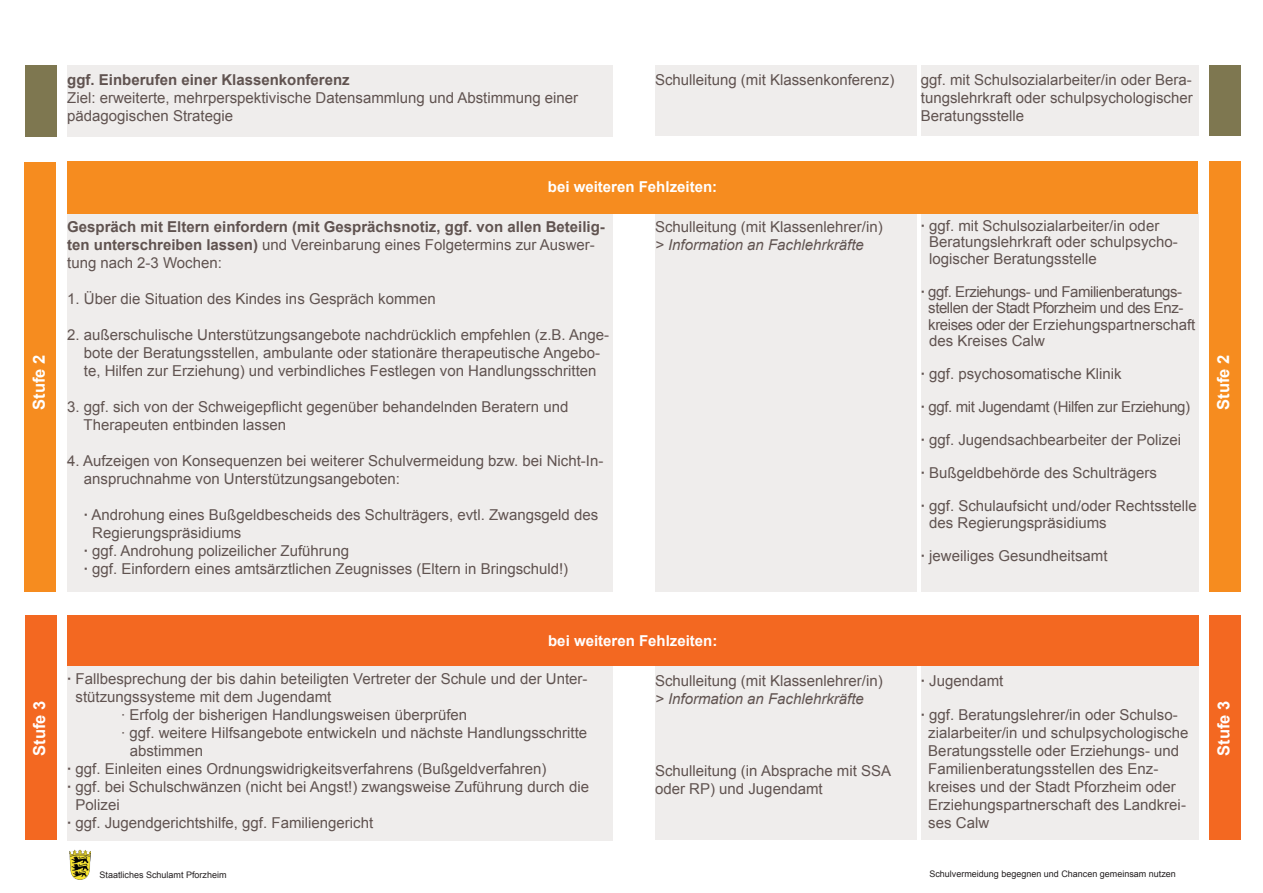
<style>
.page{position:relative;width:1263px;height:893px;background:#fff}
.page>*{position:absolute;margin:0;border:0;box-sizing:border-box;transform-origin:0 0}
.t1{font:700 16.5px "Arial";color:#fff}
.t2{font:15px/18px "Arial";color:#605350}
.t3{font:700 15px/18px "Arial";color:#605350}
.t4{font:15px/16.5px "Arial";letter-spacing:-.03em;color:#605350}
.t5{font:italic 15px "Arial";color:#605350}
.t6{font:700 15px "Arial";color:#fff}
.t7{font:15px "Arial";letter-spacing:-.025em;color:#605350}
.t8{font:9px "Arial";color:#231f20}
.s1{font-weight:400}
.s2{font-weight:700}
</style>
<div class="page">
<div style="left:655px;top:65px;width:262px;height:71px;background:#efedec"></div>
<div style="left:921px;top:65px;width:277px;height:71px;background:#efedec"></div>
<div style="left:655px;top:212px;width:262px;height:379px;background:#efedec"></div>
<div style="left:921px;top:212px;width:277px;height:379px;background:#efedec"></div>
<div style="left:655px;top:666px;width:262px;height:174px;background:#efedec"></div>
<div style="left:921px;top:666px;width:277px;height:174px;background:#efedec"></div>
<div style="left:67px;top:65px;width:545px;height:72px;background:#efedec"></div>
<div style="left:67px;top:212px;width:545px;height:379px;background:#efedec"></div>
<div style="left:67px;top:664px;width:545px;height:176px;background:#efedec"></div>
<div style="left:67px;top:161px;width:1131px;height:53px;background:#f68c1f"></div>
<div style="left:67px;top:615px;width:1131px;height:51px;background:#f36821"></div>
<div style="left:25px;top:162px;width:31px;height:429px;background:#f68c1f"></div>
<div style="left:25px;top:65px;width:32px;height:72px;background:#7e7750"></div>
<div style="left:25px;top:615px;width:32px;height:225px;background:#f36821"></div>
<div style="left:1209px;top:615px;width:31px;height:225px;background:#f36821"></div>
<div style="left:1209px;top:161px;width:31px;height:430px;background:#f68c1f"></div>
<div style="left:1209px;top:65px;width:32px;height:71px;background:#7e7750"></div>
<img style="left:69px;top:849px;width:21px;height:30px">
<p class="t3" style="left:67px;top:72px;width:284px">ggf. Einberufen einer Klassenkonferenz</p>
<p class="t2" style="left:67px;top:89px;width:513px">Ziel: erweiterte, mehrperspektivische Datensammlung und Abstimmung einer pädagogischen Strategie</p>
<p class="t2" style="left:655px;top:71px;width:241px">Schulleitung (mit Klassenkonferenz)</p>
<p class="t2" style="left:921px;top:71px;width:273px;text-align:justify">ggf. mit Schulsozialarbeiter/in oder Bera&shy;tungslehrkraft oder schulpsychologischer Beratungsstelle</p>
<p class="t1" style="left:28px;top:410px;width:57px;rotate:-90deg">Stufe 2</p>
<p class="t6" style="left:548px;top:177px;width:171px">bei weiteren Fehlzeiten:</p>
<p class="t3" style="left:67px;top:218px;width:539px">Gespräch mit Eltern einfordern (mit Gesprächsnotiz, ggf. von allen Beteilig&shy;ten unterschreiben lassen) <span class="s1">und Vereinbarung eines Folgetermins zur Auswer&shy;tung nach 2-3 Wochen:</span></p>
<p class="t2" style="left:67px;top:290px;width:370px">1. Über die Situation des Kindes ins Gespräch kommen</p>
<p class="t2" style="left:67px;top:326px;width:543px;text-align:center">2. außerschulische Unterstützungsangebote nachdrücklich empfehlen (z.B. Ange&shy;bote der Beratungsstellen, ambulante oder stationäre therapeutische Angebo-<br>te, Hilfen zur Erziehung) und verbindliches Festlegen von Handlungsschritten</p>
<p class="t2" style="left:84px;top:398px;width:486px;text-indent:-16px">3. ggf. sich von der Schweigepflicht gegenüber behandelnden Beratern und<br>Therapeuten entbinden lassen</p>
<p class="t2" style="left:84px;top:452px;width:521px;text-indent:-17px">4. Aufzeigen von Konsequenzen bei weiterer Schulvermeidung bzw. bei Nicht-In&shy;anspruchnahme von Unterstützungsangeboten:</p>
<p class="t2" style="left:84px;top:506px;width:516px"><span class="s2">·</span> Androhung eines Bußgeldbescheids des Schulträgers, evtl. Zwangsgeld des</p>
<p class="t2" style="left:92px;top:524px;width:151px">Regierungspräsidiums</p>
<p class="t2" style="left:84px;top:542px;width:267px"><span class="s2">·</span> ggf. Androhung polizeilicher Zuführung</p>
<p class="t2" style="left:84px;top:560px;width:486px"><span class="s2">·</span> ggf. Einfordern eines amtsärztlichen Zeugnisses (Eltern in Bringschuld!)</p>
<p class="t2" style="left:655px;top:218px;width:229px">Schulleitung (mit Klassenlehrer/in)</p>
<p class="t5" style="left:655px;top:235px;width:210px">&gt; Information an Fachlehrkräfte</p>
<p class="t6" style="left:548px;top:631px;width:171px">bei weiteren Fehlzeiten:</p>
<p class="t2" style="left:929px;top:217px;width:250px;line-height:16.5px;text-indent:-8px"><span class="s2">·</span> ggf. mit Schulsozialarbeiter/in oder<br>Beratungslehrkraft oder schulpsycho&shy;logischer Beratungsstelle</p>
<p class="t4" style="left:928px;top:283px;width:269px;text-indent:-7px"><span class="s2">·</span> ggf. Erziehungs- und Familienberatungs&shy;stellen der Stadt Pforzheim und des Enz&shy;kreises oder der Erziehungspartnerschaft des Kreises Calw</p>
<p class="t2" style="left:921px;top:365px;width:202px"><span class="s2">·</span> ggf. psychosomatische Klinik</p>
<p class="t7" style="left:921px;top:397px;width:271px"><span class="s2">·</span> ggf. mit Jugendamt (Hilfen zur Erziehung)</p>
<p class="t2" style="left:921px;top:431px;width:262px"><span class="s2">·</span> ggf. Jugendsachbearbeiter der Polizei</p>
<p class="t2" style="left:921px;top:464px;width:237px"><span class="s2">·</span> Bußgeldbehörde des Schulträgers</p>
<p class="t2" style="left:929px;top:498px;width:269px;line-height:16.5px;text-indent:-8px"><span class="s2">·</span> ggf. Schulaufsicht und/oder Rechtsstelle des Regierungspräsidiums</p>
<p class="t2" style="left:921px;top:546px;width:188px"><span class="s2">·</span> jeweiliges Gesundheitsamt</p>
<p class="t1" style="left:1212px;top:410px;width:57px;rotate:-90deg">Stufe 2</p>
<p class="t2" style="left:67px;top:670px;width:522px"><span class="s2">·</span> Fallbesprechung der bis dahin beteiligten Vertreter der Schule und der Unter-</p>
<p class="t2" style="left:76px;top:688px;width:257px">stützungssysteme mit dem Jugendamt</p>
<p class="t2" style="left:121px;top:706px;width:347px">· Erfolg der bisherigen Handlungsweisen überprüfen</p>
<p class="t2" style="left:121px;top:724px;width:468px">· ggf. weitere Hilfsangebote entwickeln und nächste Handlungsschritte</p>
<p class="t2" style="left:130px;top:742px;width:75px">abstimmen</p>
<p class="t2" style="left:67px;top:760px;width:481px"><span class="s2">·</span> ggf. Einleiten eines Ordnungswidrigkeitsverfahrens (Bußgeldverfahren)</p>
<p class="t2" style="left:67px;top:778px;width:523px"><span class="s2">·</span> ggf. bei Schulschwänzen (nicht bei Angst!) zwangsweise Zuführung durch die</p>
<p class="t2" style="left:76px;top:796px;width:46px">Polizei</p>
<p class="t2" style="left:67px;top:814px;width:307px"><span class="s2">·</span> ggf. Jugendgerichtshilfe, ggf. Familiengericht</p>
<p class="t2" style="left:655px;top:672px;width:229px">Schulleitung (mit Klassenlehrer/in)</p>
<p class="t5" style="left:655px;top:689px;width:210px">&gt; Information an Fachlehrkräfte</p>
<p class="t2" style="left:921px;top:672px;width:84px"><span class="s2">·</span> Jugendamt</p>
<p class="t2" style="left:928px;top:706px;width:262px;text-indent:-7px"><span class="s2">·</span> ggf. Beratungslehrer/in oder Schulso&shy;zialarbeiter/in und schulpsychologische Beratungsstelle oder Erziehungs- und Familienberatungsstellen des Enz&shy;kreises und der Stadt Pforzheim oder Erziehungspartnerschaft des Landkrei&shy;ses Calw</p>
<p class="t1" style="left:29px;top:756px;width:57px;rotate:-90deg">Stufe 3</p>
<p class="t1" style="left:1213px;top:756px;width:57px;rotate:-90deg">Stufe 3</p>
<p class="t2" style="left:655px;top:762px;width:237px">Schulleitung (in Absprache mit SSA oder RP) und Jugendamt</p>
<p class="t8" style="left:100px;top:869px;width:129px">Staatliches Schulamt Pforzheim</p>
<p class="t8" style="left:929px;top:868px;width:248px">Schulvermeidung begegnen und Chancen gemeinsam nutzen</p>
</div>
